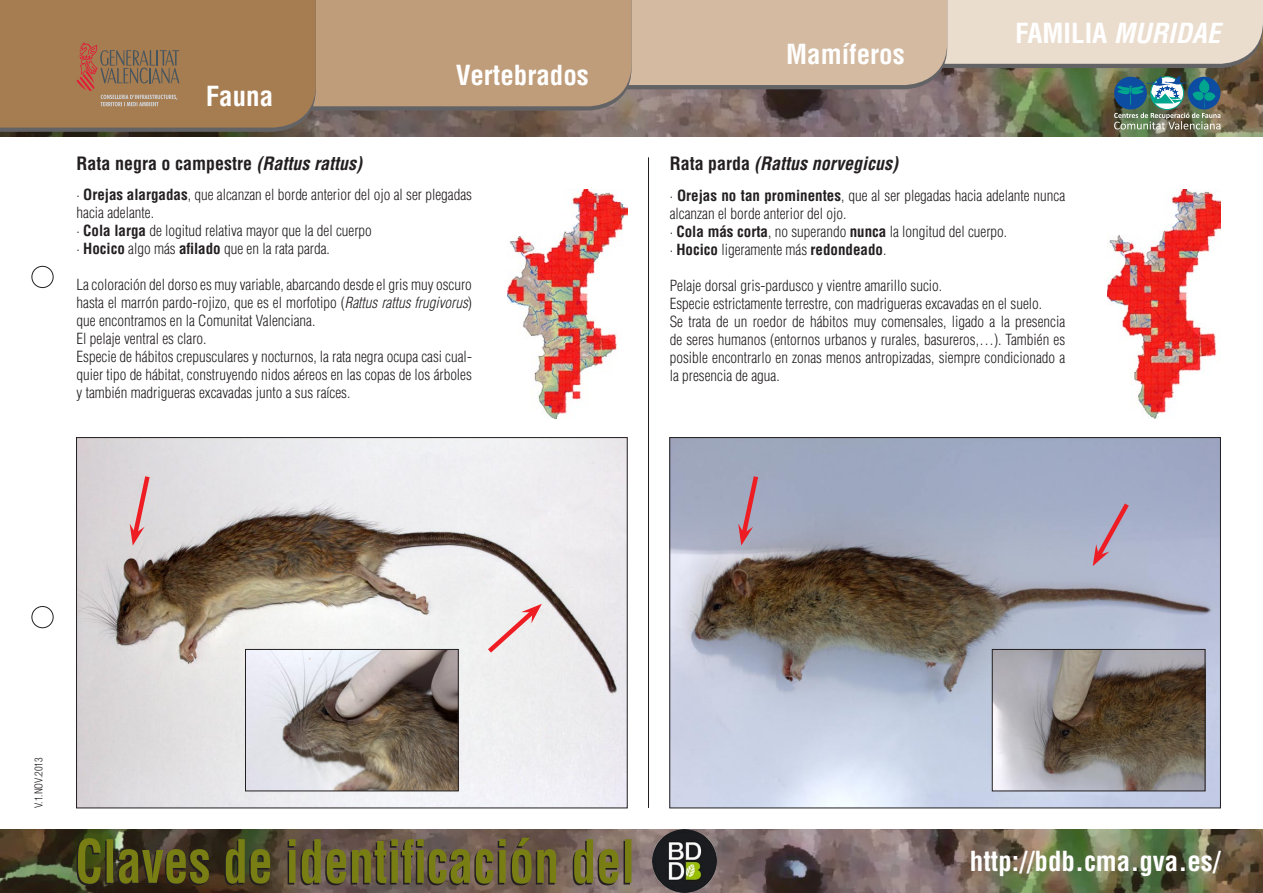
<style>
.page{position:relative;width:1263px;height:893px;background:#fff}
.page>*{position:absolute;margin:0;border:0;box-sizing:border-box;transform-origin:0 0}
.t1{font:700 condensed 27px "Helvetica LT Std";color:#fff}
.t2{font:700 condensed 18px "Helvetica LT Std";color:#231f20}
.t3{font:italic 700 condensed 18px "Helvetica LT Std";color:#231f20}
.t4{font:300 condensed 15px/18px "Helvetica LT Std";color:#231f20;text-align:justify}
.t5{font:300 condensed 10.5px "Helvetica LT Std";color:#231f20}
.s1{font-style:italic}
.s2{font-style:normal}
.s3{font-weight:700}
</style>
<div class="page">
<img style="left:0;top:829px;width:1263px;height:64px">
<svg style="left:0;top:132px;width:1263px;height:4px;background:#655c4f"></svg>
<div style="left:32px;top:266px;width:22px;height:22px;border:1px solid #231f20;border-radius:50%"></div>
<div style="left:32px;top:606px;width:22px;height:22px;border:1px solid #231f20;border-radius:50%"></div>
<img style="left:653px;top:829px;width:63px;height:64px">
<svg style="left:77px;top:838px;width:554px;height:47px;background:#615c2c"></svg>
<hr style="left:648px;top:157px;width:1px;height:651px;background:#231f20">
<img style="left:78px;top:439px;width:548px;height:367px">
<img style="left:671px;top:439px;width:548px;height:367px">
<svg style="left:483px;top:604px;width:59px;height:53px"></svg>
<svg style="left:1093px;top:498px;width:40px;height:68px;background:#b29eb5"></svg>
<svg style="left:130px;top:471px;width:23px;height:75px;background:#deb1b4"></svg>
<svg style="left:738px;top:471px;width:23px;height:75px;background:#b18d9f"></svg>
<svg style="left:0;top:0;width:1263px;height:132px;background:#aa9279"></svg>
<img style="left:507px;top:189px;width:120px;height:229px">
<img style="left:1107px;top:189px;width:113px;height:229px">
<img style="left:247px;top:651px;width:210px;height:138px">
<div style="left:245px;top:649px;width:214px;height:142px;border:1px solid #231f20"></div>
<img style="left:994px;top:651px;width:209px;height:138px">
<div style="left:992px;top:649px;width:213px;height:142px;border:1px solid #231f20"></div>
<p class="t1" style="left:206px;top:80px;width:69px">Fauna</p>
<p class="t1" style="left:456px;top:58px;width:135px">Vertebrados</p>
<p class="t1" style="left:786px;top:37px;width:120px">Mamíferos</p>
<p class="t1" style="left:1015px;top:16px;width:207px">FAMILIA <span class="s1">MURIDAE</span></p>
<p class="t2" style="left:77px;top:152px;width:287px">Rata negra o campestre <span class="s1">(Rattus rattus)</span></p>
<p class="t3" style="left:670px;top:152px;width:230px"><span class="s2">Rata parda</span> (Rattus norvegicus)</p>
<p class="t4" style="left:77px;top:186px;width:397px">· <span class="s3">Orejas alargadas</span>, que alcanzan el borde anterior del ojo al ser plegadas hacia adelante.</p>
<p class="t4" style="left:77px;top:222px;width:297px">· <span class="s3">Cola larga</span> de logitud relativa mayor que la del cuerpo</p>
<p class="t4" style="left:77px;top:240px;width:255px">· <span class="s3">Hocico</span> algo más <span class="s3">afilado</span> que en la rata parda.</p>
<p class="t4" style="left:77px;top:276px;width:397px">La coloración del dorso es muy variable, abarcando desde el gris muy oscuro hasta el marrón pardo-rojizo, que es el morfotipo (<span class="s1">Rattus rattus frugivorus</span>) que encontramos en la Comunitat Valenciana.</p>
<p class="t4" style="left:77px;top:330px;width:131px">El pelaje ventral es claro.</p>
<p class="t4" style="left:77px;top:348px;width:397px">Especie de hábitos crepusculares y nocturnos, la rata negra ocupa casi cual&shy;quier tipo de hábitat, construyendo nidos aéreos en las copas de los árboles y también madrigueras excavadas junto a sus raíces.</p>
<p class="t4" style="left:670px;top:186px;width:397px">· <span class="s3">Orejas no tan prominentes</span>, que al ser plegadas hacia adelante nunca alcanzan el borde anterior del ojo.</p>
<p class="t4" style="left:670px;top:222px;width:339px">· <span class="s3">Cola más corta</span>, no superando <span class="s3">nunca</span> la longitud del cuerpo.</p>
<p class="t4" style="left:670px;top:240px;width:218px">· <span class="s3">Hocico</span> ligeramente más <span class="s3">redondeado</span>.</p>
<p class="t4" style="left:670px;top:276px;width:274px">Pelaje dorsal gris-pardusco y vientre amarillo sucio.</p>
<p class="t4" style="left:670px;top:294px;width:374px">Especie estrictamente terrestre, con madrigueras excavadas en el suelo.</p>
<p class="t4" style="left:670px;top:312px;width:397px">Se trata de un roedor de hábitos muy comensales, ligado a la presencia de seres humanos (entornos urbanos y rurales, basureros,…). También es posible encontrarlo en zonas menos antropizadas, siempre condicionado a la presencia de agua.</p>
<p class="t5" style="left:32px;top:808px;width:52px;rotate:-90deg">V.1.NOV.2013</p>
<p class="t1" style="left:970px;top:844px;width:252px">http://bdb.cma.gva.es/</p>
</div>
